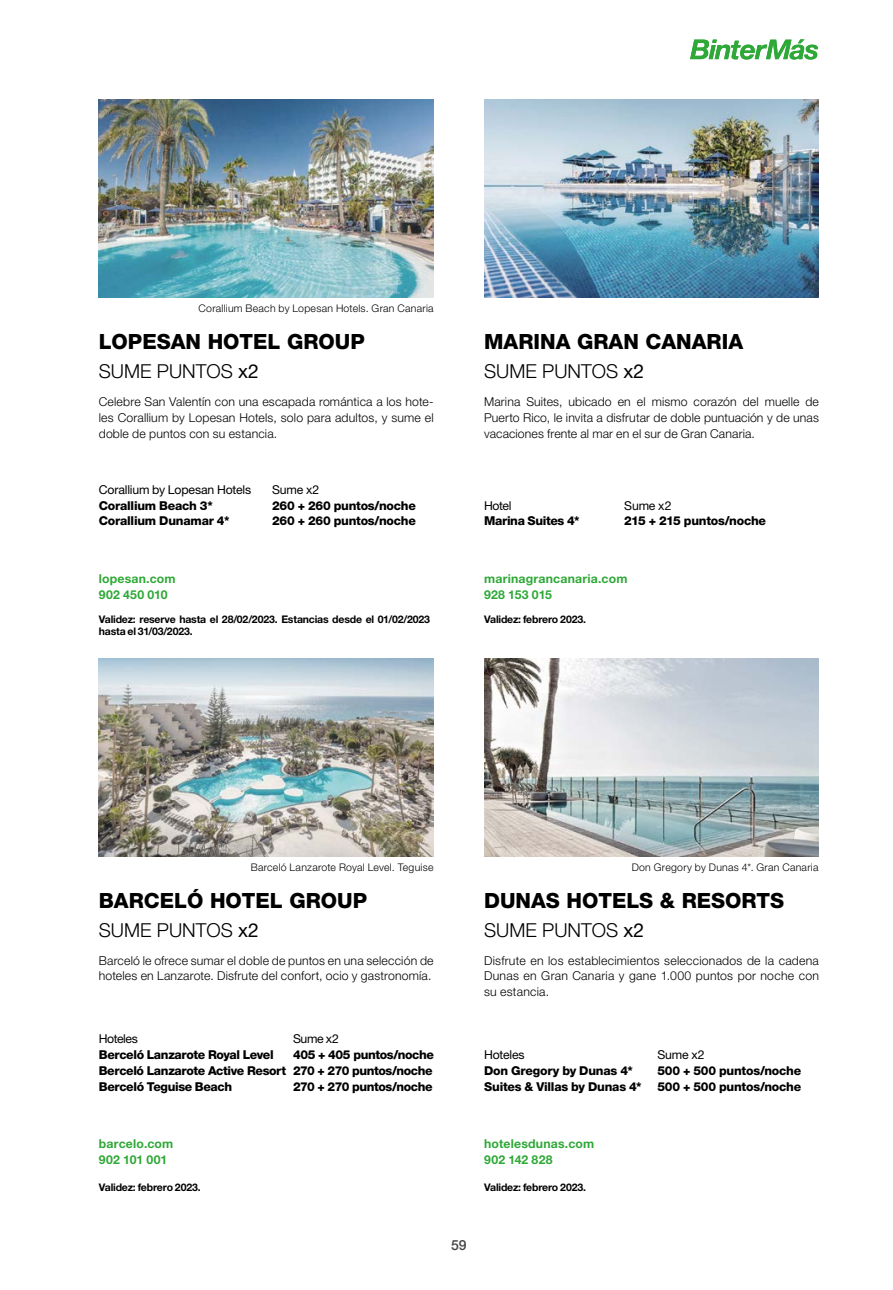
<style>
.page{position:relative;width:893px;height:1290px;background:#fff}
.page>*{position:absolute;margin:0;border:0;box-sizing:border-box;transform-origin:0 0}
.t1{font:800 21px "Helvetica Neue LT Std";color:#000}
.t2{font:300 19.25px "Helvetica Neue LT Std";color:#000}
.t3{font:500 14px "Helvetica Neue LT Std";color:#474645}
.t4{font:300 12.25px/15.8px "Helvetica Neue LT Std";letter-spacing:.015em;color:#000;text-align:justify}
.t5{font:800 12.25px/15.8px "Helvetica Neue LT Std";letter-spacing:-.02em;color:#000;text-align:justify}
.t6{font:700 12.25px/15.8px "Helvetica Neue LT Std";letter-spacing:.015em;color:#2ea836}
.t7{font:12.25px "Helvetica Neue LT Std";letter-spacing:-.015em;color:#000}
.t8{font:12.25px "Helvetica Neue LT Std";letter-spacing:-.035em;color:#000}
.t9{font:700 10.5px/12.2px "Helvetica Neue LT Std";letter-spacing:-.02em;color:#000}
.t10{font:300 10.5px "Helvetica Neue LT Std";letter-spacing:.025em;color:#000}
.s1{font-weight:400}
</style>
<div class="page">
<svg style="left:690px;top:39px;width:128px;height:21px"></svg>
<img style="left:99px;top:658px;width:335px;height:199px">
<img style="left:99px;top:99px;width:335px;height:199px">
<img style="left:484px;top:658px;width:335px;height:199px">
<img style="left:484px;top:99px;width:335px;height:199px">
<p class="t10" style="left:199px;top:302px;width:237px">Corallium Beach by Lopesan Hotels. Gran Canaria</p>
<h1 class="t1" style="left:99px;top:329px;width:268px">LOPESAN HOTEL GROUP</h1>
<h2 class="t2" style="left:99px;top:360px;width:162px">SUME PUNTOS <span class="s1">x2</span></h2>
<p class="t4" style="left:99px;top:394px;width:336px">Celebre San Valentín con una escapada romántica a los hote&shy;les Corallium by Lopesan Hotels, solo para adultos, y sume el doble de puntos con su estancia.</p>
<p class="t7" style="left:99px;top:482px;width:154px">Corallium by Lopesan Hotels</p>
<p class="t7" style="left:272px;top:482px;width:49px">Sume x2</p>
<p class="t5" style="left:99px;top:497px;width:116px">Corallium Beach 3*</p>
<p class="t5" style="left:272px;top:497px;width:145px">260 + 260 puntos/noche</p>
<p class="t5" style="left:99px;top:513px;width:132px">Corallium Dunamar 4*</p>
<p class="t5" style="left:272px;top:513px;width:145px">260 + 260 puntos/noche</p>
<p class="t6" style="left:99px;top:570px;width:78px">lopesan.com<br>902 450 010</p>
<p class="t9" style="left:99px;top:613px;width:333px">Validez: reserve hasta el 28/02/2023. Estancias desde el 01/02/2023 hasta el 31/03/2023.</p>
<h1 class="t1" style="left:484px;top:329px;width:261px">MARINA GRAN CANARIA</h1>
<h2 class="t2" style="left:484px;top:360px;width:162px">SUME PUNTOS <span class="s1">x2</span></h2>
<p class="t4" style="left:484px;top:394px;width:336px">Marina Suites, ubicado en el mismo corazón del muelle de Puerto Rico, le invita a disfrutar de doble puntuación y de unas vacaciones frente al mar en el sur de Gran Canaria.</p>
<p class="t7" style="left:484px;top:498px;width:29px">Hotel</p>
<p class="t7" style="left:624px;top:498px;width:49px">Sume x2</p>
<p class="t5" style="left:484px;top:513px;width:97px">Marina Suites 4*</p>
<p class="t5" style="left:624px;top:513px;width:143px">215 + 215 puntos/noche</p>
<p class="t6" style="left:484px;top:570px;width:145px">marinagrancanaria.com<br>928 153 015</p>
<p class="t9" style="left:484px;top:613px;width:103px">Validez: febrero 2023.</p>
<p class="t10" style="left:251px;top:861px;width:184px">Barceló Lanzarote Royal Level. Teguise</p>
<h1 class="t1" style="left:99px;top:888px;width:270px">BARCELÓ HOTEL GROUP</h1>
<p class="t10" style="left:632px;top:861px;width:188px">Don Gregory by Dunas 4*. Gran Canaria</p>
<h1 class="t1" style="left:484px;top:888px;width:301px">DUNAS HOTELS &amp; RESORTS</h1>
<h2 class="t2" style="left:99px;top:918px;width:162px">SUME PUNTOS <span class="s1">x2</span></h2>
<h2 class="t2" style="left:484px;top:918px;width:162px">SUME PUNTOS <span class="s1">x2</span></h2>
<p class="t4" style="left:99px;top:952px;width:336px">Barceló le ofrece sumar el doble de puntos en una selección de hoteles en Lanzarote. Disfrute del confort, ocio y gastronomía.</p>
<p class="t4" style="left:484px;top:952px;width:336px">Disfrute en los establecimientos seleccionados de la cadena Dunas en Gran Canaria y gane 1.000 puntos por noche con su estancia.</p>
<p class="t8" style="left:99px;top:1031px;width:41px">Hoteles</p>
<p class="t7" style="left:293px;top:1031px;width:47px">Sume x2</p>
<p class="t5" style="left:99px;top:1047px;width:176px">Berceló Lanzarote Royal Level</p>
<p class="t5" style="left:99px;top:1047px;width:337px;text-indent:194px">405 + 405 puntos/noche Berceló Lanzarote Active Resort 270 + 270 puntos/noche Berceló Teguise Beach</p>
<p class="t5" style="left:293px;top:1078px;width:141px">270 + 270 puntos/noche</p>
<p class="t6" style="left:99px;top:1135px;width:76px">barcelo.com<br>902 101 001</p>
<p class="t7" style="left:484px;top:1047px;width:42px">Hoteles</p>
<p class="t7" style="left:657px;top:1047px;width:49px">Sume x2</p>
<p class="t5" style="left:484px;top:1062px;width:150px">Don Gregory by Dunas 4*</p>
<p class="t5" style="left:657px;top:1062px;width:145px">500 + 500 puntos/noche</p>
<p class="t5" style="left:484px;top:1078px;width:159px">Suites &amp; Villas by Dunas 4*</p>
<p class="t5" style="left:657px;top:1078px;width:145px">500 + 500 puntos/noche</p>
<p class="t6" style="left:484px;top:1135px;width:112px">hotelesdunas.com<br>902 142 828</p>
<p class="t9" style="left:99px;top:1180px;width:103px">Validez: febrero 2023.</p>
<p class="t9" style="left:484px;top:1180px;width:103px">Validez: febrero 2023.</p>
<p class="t3" style="left:451px;top:1237px;width:17px">59</p>
</div>
